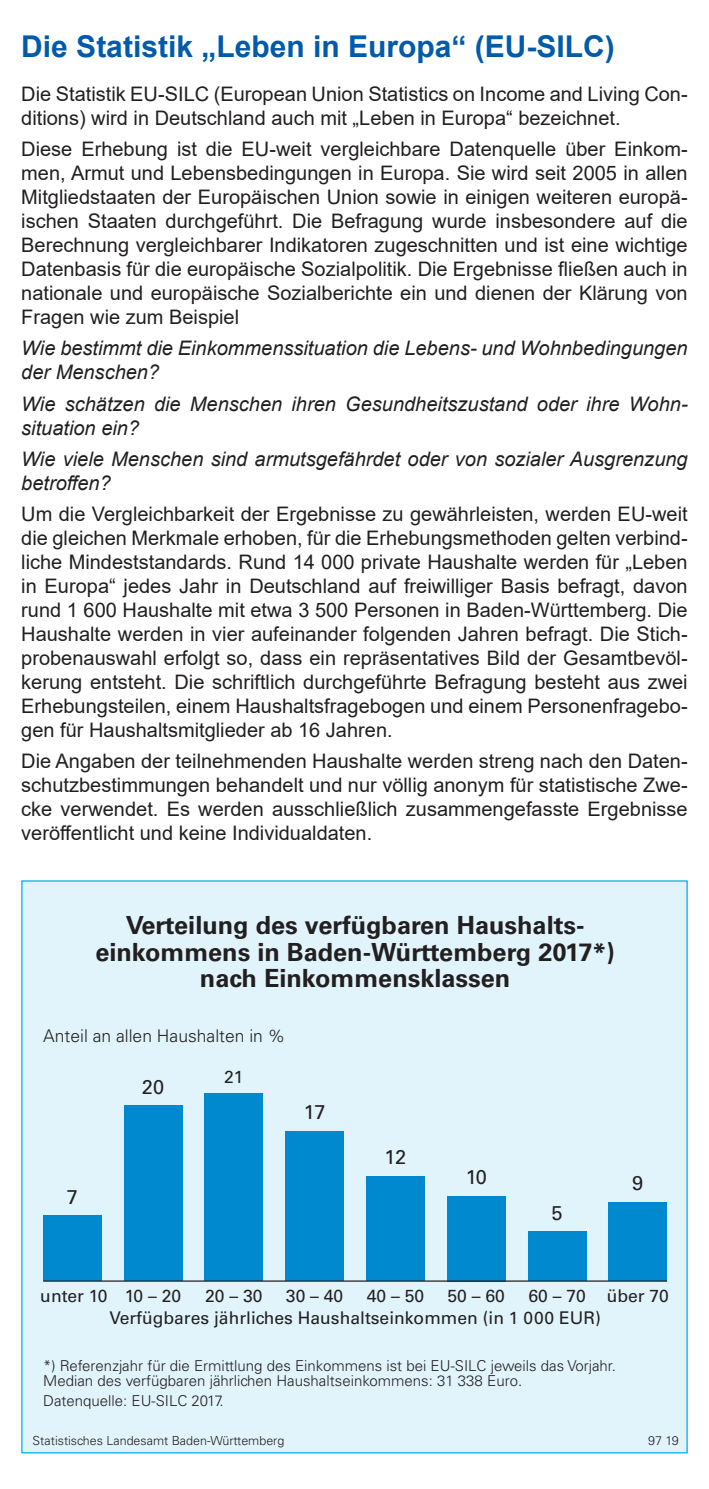
<style>
.page{position:relative;width:709px;height:1489px;background:#fff}
.page>*{position:absolute;margin:0;border:0;box-sizing:border-box;transform-origin:0 0}
.t1{font:700 30px "Arial";color:#015aaa}
.t2{font:700 25px/26.2px "Univers";color:#231f20;text-align:center}
.t3{font:20px/24px "Arial";color:#231f20;text-align:justify}
.t4{font:italic 20px/24px "Arial";color:#231f20}
.t5{font:20px "Univers";letter-spacing:-.015em;color:#231f20}
.t6{font:17.5px "Univers";color:#231f20}
.t7{font:300 17.5px "Univers";color:#231f20}
.t8{font:300 15px/15px "Univers";color:#231f20}
.t9{font:300 12.5px "Univers";color:#231f20}
</style>
<div class="page">
<div style="left:22px;top:881px;width:665px;height:571px;background:#e1f4fc"></div>
<div style="left:43px;top:1215px;width:58px;height:65px;background:#0089cf"></div>
<div style="left:124px;top:1105px;width:58px;height:175px;background:#0089cf"></div>
<div style="left:205px;top:1093px;width:58px;height:187px;background:#0089cf"></div>
<div style="left:285px;top:1131px;width:59px;height:149px;background:#0089cf"></div>
<div style="left:366px;top:1176px;width:58px;height:104px;background:#0089cf"></div>
<div style="left:447px;top:1195px;width:58px;height:85px;background:#0089cf"></div>
<div style="left:528px;top:1231px;width:58px;height:49px;background:#0089cf"></div>
<div style="left:608px;top:1202px;width:59px;height:78px;background:#0089cf"></div>
<hr style="left:43px;top:1280px;width:624px;height:1px;background:#231f20">
<p class="t1" style="left:21px;top:26px;width:595px">Die Statistik „Leben in Europa“ (EU-SILC)</p>
<p class="t3" style="left:21px;top:82px;width:668px">Die Statistik EU-SILC (European Union Statistics on Income and Living Con&shy;ditions) wird in Deutschland auch mit „Leben in Europa“ bezeichnet.</p>
<p class="t3" style="left:21px;top:137px;width:668px">Diese Erhebung ist die EU-weit vergleichbare Datenquelle über Einkom&shy;men, Armut und Lebensbedingungen in Europa. Sie wird seit 2005 in allen Mitgliedstaaten der Europäischen Union sowie in einigen weiteren europä&shy;ischen Staaten durchgeführt. Die Befragung wurde insbesondere auf die Berechnung vergleichbarer Indikatoren zugeschnitten und ist eine wichtige Datenbasis für die europäische Sozialpolitik. Die Ergebnisse fließen auch in nationale und europäische Sozialberichte ein und dienen der Klärung von Fragen wie zum Beispiel</p>
<p class="t4" style="left:21px;top:336px;width:668px">Wie bestimmt die Einkommenssituation die Lebens- und Wohnbedingungen der Menschen?</p>
<p class="t4" style="left:21px;top:392px;width:667px">Wie schätzen die Menschen ihren Gesundheitszustand oder ihre Wohn&shy;situation ein?</p>
<p class="t4" style="left:21px;top:447px;width:668px">Wie viele Menschen sind armutsgefährdet oder von sozialer Ausgrenzung betroffen?</p>
<p class="t3" style="left:21px;top:501px;width:668px">Um die Vergleichbarkeit der Ergebnisse zu gewährleisten, werden EU-weit die gleichen Merkmale erhoben, für die Erhebungsmethoden gelten verbind&shy;liche Mindeststandards. Rund 14 000 private Haushalte werden für „Leben in Europa“ jedes Jahr in Deutschland auf freiwilliger Basis befragt, davon rund 1 600 Haushalte mit etwa 3 500 Personen in Baden-Württemberg. Die Haushalte werden in vier aufeinander folgenden Jahren befragt. Die Stich&shy;probenauswahl erfolgt so, dass ein repräsentatives Bild der Gesamtbevöl&shy;kerung entsteht. Die schriftlich durchgeführte Befragung besteht aus zwei Erhebungsteilen, einem Haushaltsfragebogen und einem Personenfragebo&shy;gen für Haushaltsmitglieder ab 16 Jahren.</p>
<p class="t3" style="left:21px;top:748px;width:668px">Die Angaben der teilnehmenden Haushalte werden streng nach den Daten&shy;schutzbestimmungen behandelt und nur völlig anonym für statistische Zwe&shy;cke verwendet. Es werden ausschließlich zusammengefasste Ergebnisse veröffentlicht und keine Individualdaten.</p>
<p class="t2" style="left:95px;top:912px;width:521px">Verteilung des verfügbaren Haushalts&shy;einkommens in Baden-Württemberg 2017*) nach Einkommensklassen</p>
<p class="t7" style="left:43px;top:1025px;width:244px">Anteil an allen Haushalten in %</p>
<p class="t6" style="left:224px;top:1065px;width:21px">21</p>
<p class="t5" style="left:142px;top:1074px;width:24px">20</p>
<p class="t5" style="left:304px;top:1100px;width:23px">17</p>
<p class="t5" style="left:67px;top:1184px;width:13px">7</p>
<p class="t5" style="left:384px;top:1145px;width:23px">12</p>
<p class="t5" style="left:465px;top:1164px;width:23px">10</p>
<p class="t5" style="left:551px;top:1200px;width:13px">5</p>
<p class="t5" style="left:632px;top:1171px;width:13px">9</p>
<p class="t6" style="left:40px;top:1285px;width:142px">unter 10 10 – 20</p>
<p class="t6" style="left:205px;top:1285px;width:59px">20 – 30</p>
<p class="t6" style="left:286px;top:1285px;width:59px">30 – 40</p>
<p class="t6" style="left:367px;top:1285px;width:59px">40 – 50</p>
<p class="t6" style="left:447px;top:1285px;width:59px">50 – 60</p>
<p class="t6" style="left:528px;top:1285px;width:142px">60 – 70 über 70</p>
<p class="t6" style="left:109px;top:1306px;width:493px">Verfügbares jährliches Haushaltseinkommen (in 1 000 EUR)</p>
<p class="t8" style="left:43px;top:1357px;width:574px">*) Referenzjahr für die Ermittlung des Einkommens ist bei EU-SILC jeweils das Vorjahr.<br>Median des verfügbaren jährlichen Haushaltseinkommens: 31 338 Euro.</p>
<p class="t8" style="left:43px;top:1392px;width:182px">Datenquelle: EU-SILC 2017.</p>
<p class="t9" style="left:33px;top:1432px;width:253px">Statistisches Landesamt Baden-Württemberg</p>
<p class="t9" style="left:648px;top:1432px;width:32px">97 19</p>
</div>
